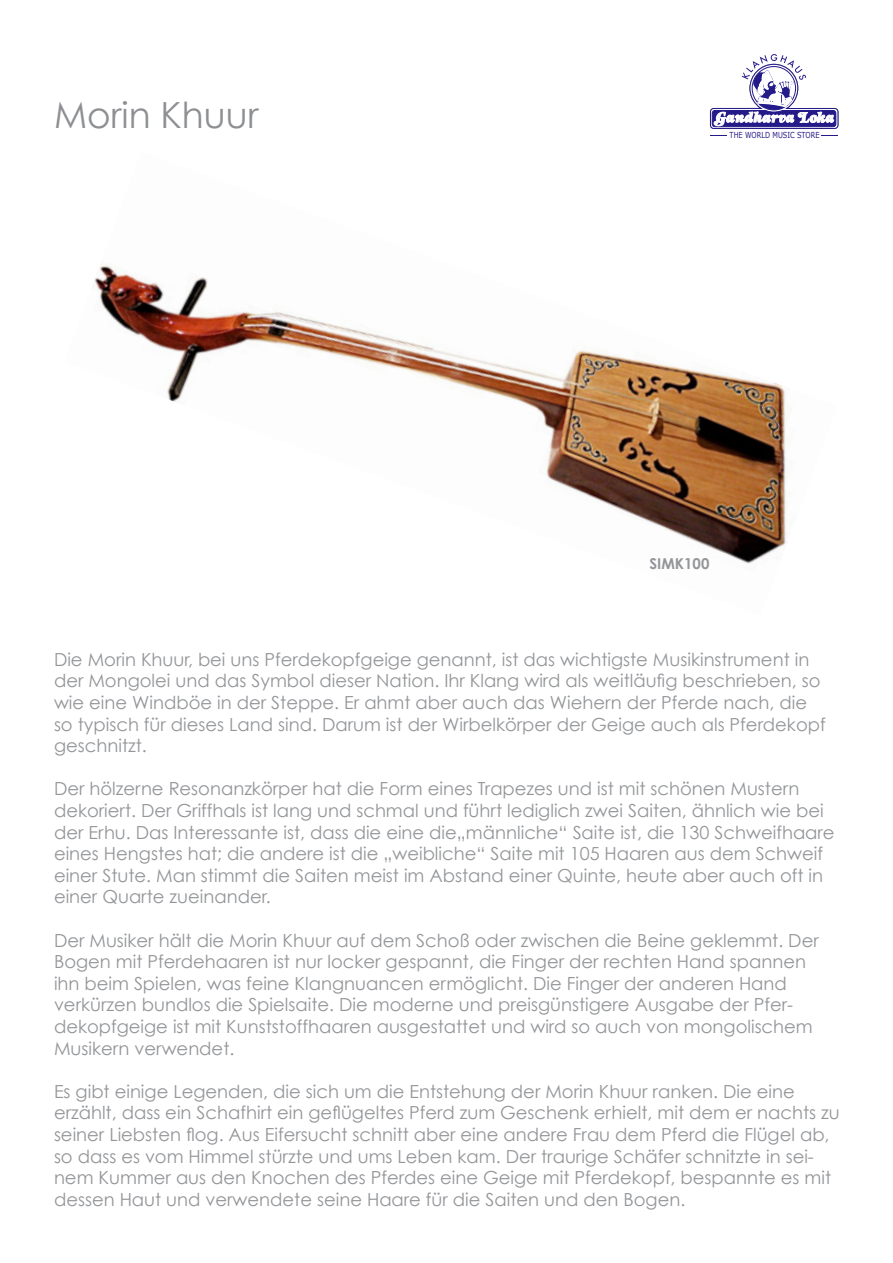
<style>
.page{position:relative;width:893px;height:1263px;background:#fff}
.page>*{position:absolute;margin:0;border:0;box-sizing:border-box;transform-origin:0 0}
.t1{font:36px "Century Gothic";color:#8d8f92}
.t2{font:18px/21.6px "Century Gothic";color:#939598}
.t3{font:700 15px "Century Gothic";color:#939598}
.t4{font:8.25px "Verdana";color:#251b88;scale:.8 1}
</style>
<div class="page">
<img style="left:93px;top:261px;width:698px;height:303px">
<svg style="left:710px;top:54px;width:128px;height:75px"></svg>
<h1 class="t1" style="left:54px;top:93px;width:206px">Morin Khuur</h1>
<p class="t4" style="left:730px;top:130px;width:114px">THE WORLD MUSIC STORE</p>
<p class="t3" style="left:649px;top:554px;width:61px">SIMK100</p>
<p class="t2" style="left:54px;top:648px;width:773px">Die Morin Khuur, bei uns Pferdekopfgeige genannt, ist das wichtigste Musikinstrument in der Mongolei und das Symbol dieser Nation. Ihr Klang wird als weitläufig beschrieben, so wie eine Windböe in der Steppe. Er ahmt aber auch das Wiehern der Pferde nach, die so typisch für dieses Land sind. Darum ist der Wirbelkörper der Geige auch als Pferdekopf geschnitzt.</p>
<p class="t2" style="left:54px;top:778px;width:782px">Der hölzerne Resonanzkörper hat die Form eines Trapezes und ist mit schönen Mustern dekoriert. Der Griffhals ist lang und schmal und führt lediglich zwei Saiten, ähnlich wie bei der Erhu. Das Interessante ist, dass die eine die„männliche“ Saite ist, die 130 Schweifhaare eines Hengstes hat; die andere ist die „weibliche“ Saite mit 105 Haaren aus dem Schweif einer Stute. Man stimmt die Saiten meist im Abstand einer Quinte, heute aber auch oft in einer Quarte zueinander.</p>
<p class="t2" style="left:54px;top:929px;width:766px">Der Musiker hält die Morin Khuur auf dem Schoß oder zwischen die Beine geklemmt. Der Bogen mit Pferdehaaren ist nur locker gespannt, die Finger der rechten Hand spannen ihn beim Spielen, was feine Klangnuancen ermöglicht. Die Finger der anderen Hand verkürzen bundlos die Spielsaite. Die moderne und preisgünstigere Ausgabe der Pfer&shy;dekopfgeige ist mit Kunststoffhaaren ausgestattet und wird so auch von mongolischem Musikern verwendet.</p>
<p class="t2" style="left:54px;top:1080px;width:787px">Es gibt einige Legenden, die sich um die Entstehung der Morin Khuur ranken. Die eine erzählt, dass ein Schafhirt ein geflügeltes Pferd zum Geschenk erhielt, mit dem er nachts zu seiner Liebsten flog. Aus Eifersucht schnitt aber eine andere Frau dem Pferd die Flügel ab, so dass es vom Himmel stürzte und ums Leben kam. Der traurige Schäfer schnitzte in sei&shy;nem Kummer aus den Knochen des Pferdes eine Geige mit Pferdekopf, bespannte es mit dessen Haut und verwendete seine Haare für die Saiten und den Bogen.</p>
</div>
